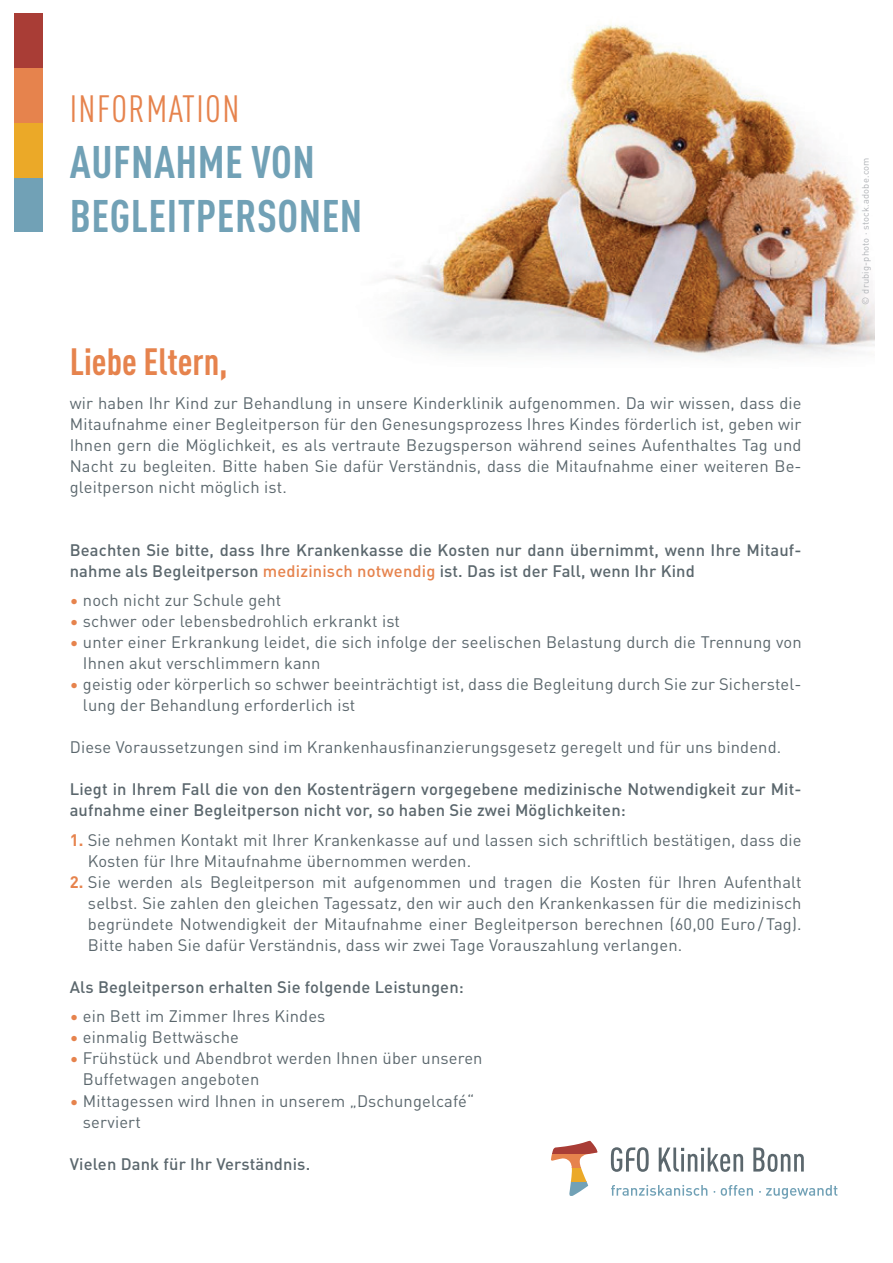
<style>
.page{position:relative;width:893px;height:1263px;background:#fff}
.page>*{position:absolute;margin:0;border:0;box-sizing:border-box;transform-origin:0 0}
.t1{font:700 condensed 45px/54px "DIN Pro";letter-spacing:.01em;color:#71a1b6}
.t2{font:700 condensed 37.5px "DIN Pro";color:#e6834d}
.t3{font:condensed 37.5px "DIN Pro";letter-spacing:.04em;color:#e6834d}
.t4{font:16.5px/21px "DIN Pro";letter-spacing:.01em;color:#5b676d}
.t5{font:500 16.5px/21px "DIN Pro";letter-spacing:.01em;color:#5b676d}
.t6{font:9.3px "DIN Pro";letter-spacing:.02em;color:#afb2b6}
.s1{color:#e6834d}
.s2{font-weight:700;color:#e6834d}
</style>
<div class="page">
<svg style="left:569px;top:1182px;width:20px;height:14px"></svg>
<svg style="left:570px;top:1168px;width:17px;height:14px"></svg>
<svg style="left:551px;top:1153px;width:43px;height:15px"></svg>
<svg style="left:552px;top:1141px;width:46px;height:12px"></svg>
<svg style="left:611px;top:1185px;width:226px;height:14px"></svg>
<svg style="left:611px;top:1147px;width:193px;height:25px"></svg>
<img style="left:382px;top:23px;width:493px;height:335px">
<div style="left:14px;top:177px;width:29px;height:55px;background:#71a1b6"></div>
<div style="left:14px;top:123px;width:29px;height:54px;background:#eba928"></div>
<div style="left:14px;top:68px;width:29px;height:55px;background:#e6834d"></div>
<div style="left:14px;top:13px;width:29px;height:55px;background:#a93d36"></div>
<h2 class="t3" style="left:70px;top:83px;width:171px">INFORMATION</h2>
<h1 class="t1" style="left:70px;top:131px;width:294px">AUFNAHME VON<br>BEGLEITPERSONEN</h1>
<h2 class="t2" style="left:70px;top:334px;width:159px">Liebe Eltern,</h2>
<p class="t4" style="left:70px;top:391px;width:733px;text-align:justify">wir haben Ihr Kind zur Behandlung in unsere Kinderklinik aufgenommen. Da wir wissen, dass die Mitaufnahme einer Begleitperson für den Genesungsprozess Ihres Kindes förderlich ist, geben wir Ihnen gern die Möglichkeit, es als vertraute Bezugsperson während seines Aufenthaltes Tag und Nacht zu begleiten. Bitte haben Sie dafür Verständnis, dass die Mitaufnahme einer weiteren Be&shy;gleitperson nicht möglich ist.</p>
<p class="t5" style="left:70px;top:538px;width:733px">Beachten Sie bitte, dass Ihre Krankenkasse die Kosten nur dann übernimmt, wenn Ihre Mitauf&shy;nahme als Begleitperson <span class="s1">medizinisch notwendig</span> ist. Das ist der Fall, wenn Ihr Kind</p>
<p class="t4" style="left:70px;top:589px;width:213px"><span class="s1">•</span> noch nicht zur Schule geht</p>
<p class="t4" style="left:70px;top:610px;width:332px"><span class="s1">•</span> schwer oder lebensbedrohlich erkrankt ist</p>
<p class="t4" style="left:83px;top:631px;width:720px;text-indent:-13px"><span class="s1">•</span> unter einer Erkrankung leidet, die sich infolge der seelischen Belastung durch die Trennung von<br>Ihnen akut verschlimmern kann</p>
<p class="t4" style="left:83px;top:673px;width:720px;text-indent:-13px"><span class="s1">•</span> geistig oder körperlich so schwer beeinträchtigt ist, dass die Begleitung durch Sie zur Sicherstel&shy;lung der Behandlung erforderlich ist</p>
<p class="t4" style="left:70px;top:736px;width:713px">Diese Voraussetzungen sind im Krankenhausfinanzierungsgesetz geregelt und für uns bindend.</p>
<p class="t5" style="left:70px;top:778px;width:733px">Liegt in Ihrem Fall die von den Kostenträgern vorgegebene medizinische Notwendigkeit zur Mit&shy;aufnahme einer Begleitperson nicht vor, so haben Sie zwei Möglichkeiten:</p>
<p class="t4" style="left:88px;top:828px;width:715px;text-indent:-18px"><span class="s2">1.</span> Sie nehmen Kontakt mit Ihrer Krankenkasse auf und lassen sich schriftlich bestätigen, dass die<br>Kosten für Ihre Mitaufnahme übernommen werden.</p>
<p class="t4" style="left:88px;top:870px;width:715px;text-align:justify;text-indent:-18px"><span class="s2">2.</span> Sie werden als Begleitperson mit aufgenommen und tragen die Kosten für Ihren Aufenthalt selbst. Sie zahlen den gleichen Tagessatz, den wir auch den Krankenkassen für die medizinisch begründete Notwendigkeit der Mitaufnahme einer Begleitperson berechnen (60,00 Euro / Tag).<br>Bitte haben Sie dafür Verständnis, dass wir zwei Tage Vorauszahlung verlangen.</p>
<p class="t5" style="left:70px;top:975px;width:396px">Als Begleitperson erhalten Sie folgende Leistungen:</p>
<p class="t4" style="left:70px;top:1005px;width:257px"><span class="s1">•</span> ein Bett im Zimmer Ihres Kindes</p>
<p class="t4" style="left:70px;top:1026px;width:171px"><span class="s1">•</span> einmalig Bettwäsche</p>
<p class="t4" style="left:83px;top:1047px;width:401px;text-indent:-13px"><span class="s1">•</span> Frühstück und Abendbrot werden Ihnen über unseren<br>Buffetwagen angeboten</p>
<p class="t4" style="left:83px;top:1089px;width:393px;text-indent:-13px"><span class="s1">•</span> Mittagessen wird Ihnen in unserem „Dschungelcafé“ serviert</p>
<p class="t5" style="left:70px;top:1152px;width:242px">Vielen Dank für Ihr Verständnis.</p>
<p class="t6" style="left:858px;top:305px;width:149px;rotate:-90deg">© drubig-photo · stock.adobe.com</p>
</div>
